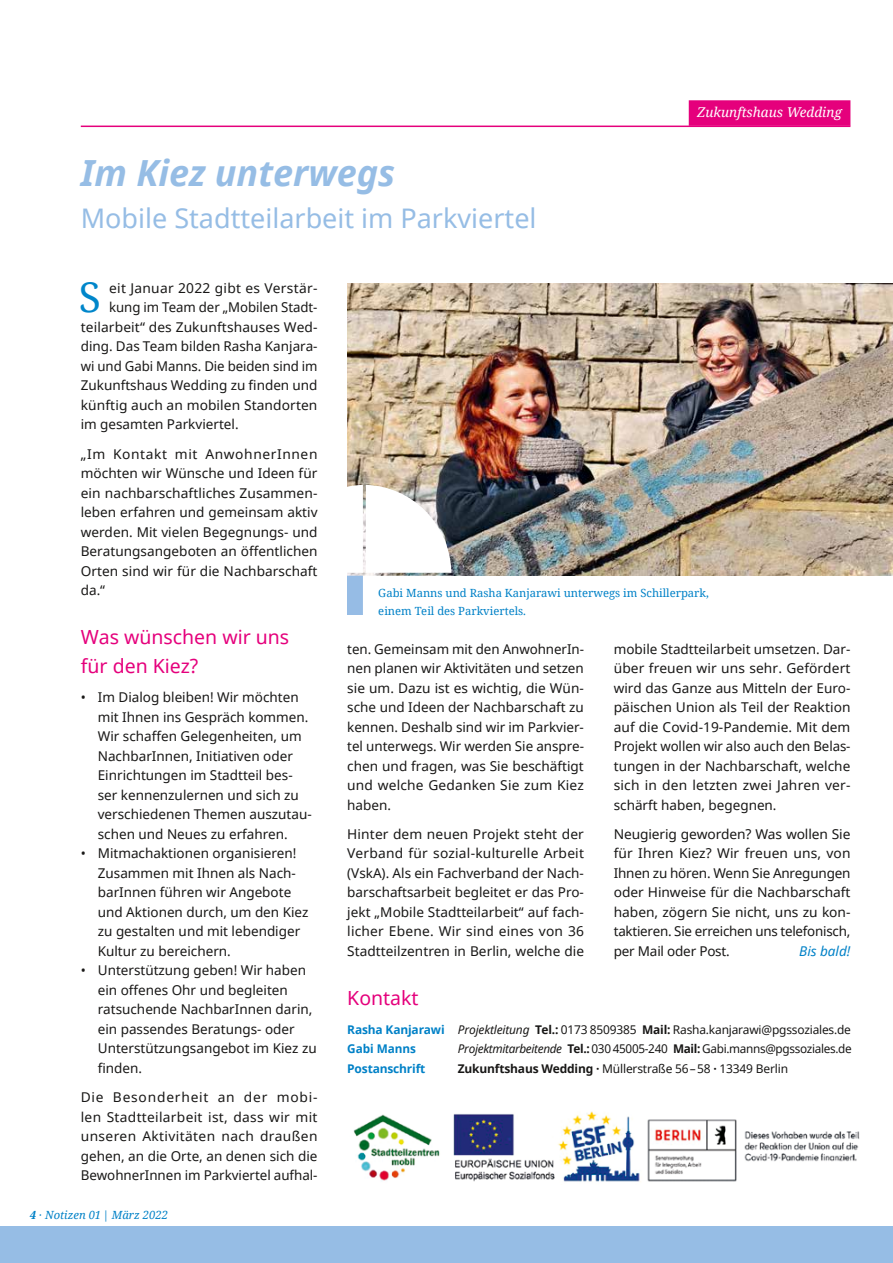
<style>
.page{position:relative;width:893px;height:1263px;background:#fff}
.page>*{position:absolute;margin:0;border:0;box-sizing:border-box;transform-origin:0 0}
.t1{font:40.8px "Noto Serif";color:#0086ca}
.t2{font:italic 700 36px "Noto Sans";color:#96bde5}
.t3{font:27px "Noto Sans";color:#96bde5}
.t4{font:19.5px/29.2px "Noto Sans";color:#e5007c}
.t5{font:13.5px/19.5px "Noto Sans";color:#181716;text-align:justify}
.t6{font:13.5px "Noto Sans";letter-spacing:.02em;color:#181716}
.t7{font:italic 13.5px "Noto Serif";color:#fff}
.t8{font:italic 13.5px "Noto Sans";color:#0081c7}
.t9{font:12px/19.5px "Noto Sans";letter-spacing:-.015em;color:#181716}
.t10{font:700 12px "Noto Sans";letter-spacing:-.015em;color:#0081c7}
.t11{font:11.25px/17.2px "Noto Serif";color:#0081c7}
.t12{font:italic 11.25px "Noto Serif";color:#0081c7}
.s1{font-weight:700}
.s2{font-style:normal}
.s3{font-weight:700;color:#0081c7}
.s4{font-style:italic}
</style>
<div class="page">
<div style="left:0;top:1227px;width:893px;height:36px;background:#96bde5"></div>
<img style="left:347px;top:283px;width:546px;height:292px">
<svg style="left:347px;top:485px;width:104px;height:129px"></svg>
<div style="left:689px;top:100px;width:161px;height:26px;background:#e5007c"></div>
<hr style="left:81px;top:126px;width:769px;height:1px;background:#e5007c">
<img style="left:353px;top:1111px;width:507px;height:71px">
<h2 class="t2" style="left:81px;top:147px;width:316px">Im Kiez unterwegs</h2>
<h3 class="t3" style="left:81px;top:200px;width:457px">Mobile Stadtteilarbeit im Parkviertel</h3>
<p class="t7" style="left:697px;top:103px;width:146px">Zukunftshaus Wedding</p>
<h1 class="t1" style="left:79px;top:270px;width:24px">S</h1>
<p class="t6" style="left:109px;top:279px;width:210px">eit Januar 2022 gibt es Verstär-</p>
<p class="t5" style="left:109px;top:297px;width:210px">kung im Team der „Mobilen Stadt-</p>
<p class="t5" style="left:81px;top:317px;width:238px">teilarbeit“ des Zukunftshauses Wed-</p>
<p class="t5" style="left:81px;top:336px;width:238px">ding. Das Team bilden Rasha Kanjara-</p>
<p class="t5" style="left:81px;top:356px;width:238px">wi und Gabi Manns. Die beiden sind im</p>
<p class="t5" style="left:81px;top:375px;width:238px">Zukunftshaus Wedding zu finden und</p>
<p class="t5" style="left:81px;top:395px;width:238px">künftig auch an mobilen Standorten</p>
<p class="t5" style="left:81px;top:414px;width:159px">im gesamten Parkviertel.</p>
<p class="t5" style="left:81px;top:444px;width:238px">„Im Kontakt mit AnwohnerInnen möchten wir Wünsche und Ideen für ein nachbarschaftliches Zusammen&shy;leben erfahren und gemeinsam aktiv werden. Mit vielen Begegnungs- und Beratungsangeboten an öffentlichen Orten sind wir für die Nachbarschaft da.“</p>
<h3 class="t4" style="left:81px;top:622px;width:210px">Was wünschen wir uns für den Kiez?</h3>
<p class="t5" style="left:98px;top:687px;width:215px;text-align:left;text-indent:-17px">• Im Dialog bleiben! Wir möchten mit Ihnen ins Gespräch kommen.<br>Wir schaffen Gelegenheiten, um<br>NachbarInnen, Initiativen oder<br>Einrichtungen im Stadtteil bes&shy;ser kennenzulernen und sich zu verschiedenen Themen auszutau&shy;schen und Neues zu erfahren.</p>
<p class="t5" style="left:98px;top:843px;width:212px;text-align:left;text-indent:-17px">• Mitmachaktionen organisieren!<br>Zusammen mit Ihnen als Nach&shy;barInnen führen wir Angebote und Aktionen durch, um den Kiez zu gestalten und mit lebendiger<br>Kultur zu bereichern.</p>
<p class="t5" style="left:98px;top:960px;width:220px;text-align:left;text-indent:-17px">• Unterstützung geben! Wir haben ein offenes Ohr und begleiten ratsuchende NachbarInnen darin, ein passendes Beratungs- oder<br>Unterstützungsangebot im Kiez zu finden.</p>
<p class="t5" style="left:81px;top:1087px;width:238px">Die Besonderheit an der mobi&shy;len Stadtteilarbeit ist, dass wir mit unseren Aktivitäten nach draußen gehen, an die Orte, an denen sich die BewohnerInnen im Parkviertel aufhal-</p>
<p class="t12" style="left:30px;top:1207px;width:140px"><span class="s1">4</span> · Notizen 01<span class="s2">|</span> März 2022</p>
<p class="t11" style="left:378px;top:584px;width:332px">Gabi Manns und Rasha Kanjarawi unterwegs im Schillerpark, einem Teil des Parkviertels.</p>
<p class="t5" style="left:347px;top:639px;width:238px">ten. Gemeinsam mit den AnwohnerIn&shy;nen planen wir Aktivitäten und setzen sie um. Dazu ist es wichtig, die Wün&shy;sche und Ideen der Nachbarschaft zu kennen. Deshalb sind wir im Parkvier&shy;tel unterwegs. Wir werden Sie anspre&shy;chen und fragen, was Sie beschäftigt und welche Gedanken Sie zum Kiez haben.</p>
<p class="t5" style="left:347px;top:824px;width:238px">Hinter dem neuen Projekt steht der Verband für sozial-kulturelle Arbeit (VskA). Als ein Fachverband der Nach&shy;barschaftsarbeit begleitet er das Pro&shy;jekt „Mobile Stadtteilarbeit“ auf fach&shy;licher Ebene. Wir sind eines von 36<br>Stadtteilzentren in Berlin, welche die</p>
<p class="t5" style="left:614px;top:639px;width:238px">mobile Stadtteilarbeit umsetzen. Dar&shy;über freuen wir uns sehr. Gefördert wird das Ganze aus Mitteln der Euro&shy;päischen Union als Teil der Reaktion auf die Covid-19-Pandemie. Mit dem Projekt wollen wir also auch den Belas&shy;tungen in der Nachbarschaft, welche sich in den letzten zwei Jahren ver&shy;schärft haben, begegnen.</p>
<p class="t5" style="left:614px;top:824px;width:238px">Neugierig geworden? Was wollen Sie für Ihren Kiez? Wir freuen uns, von Ihnen zu hören. Wenn Sie Anregungen oder Hinweise für die Nachbarschaft haben, zögern Sie nicht, uns zu kon&shy;taktieren. Sie erreichen uns telefonisch, per Mail oder Post.</p>
<p class="t8" style="left:799px;top:941px;width:53px">Bis bald!</p>
<h3 class="t4" style="left:347px;top:982px;width:73px">Kontakt</h3>
<p class="t9" style="left:347px;top:1019px;width:505px"><span class="s3">Rasha Kanjarawi</span> <span class="s4">Projektleitung</span> <span class="s1">Tel.:</span> 0173 8509385 <span class="s1">Mail:</span> Rasha.kanjarawi@pgssoziales.de<br><span class="s3">Gabi Manns</span></p>
<p class="t9" style="left:458px;top:1039px;width:395px"><span class="s4">Projektmitarbeitende</span> <span class="s1">Tel.:</span> 030 45005-240 <span class="s1">Mail:</span> Gabi.manns@pgssoziales.de</p>
<p class="t10" style="left:347px;top:1060px;width:80px">Postanschrift</p>
<p class="t9" style="left:458px;top:1058px;width:332px"><span class="s1">Zukunftshaus Wedding ·</span> Müllerstraße 56–58 <span class="s1">·</span> 13349 Berlin</p>
</div>
